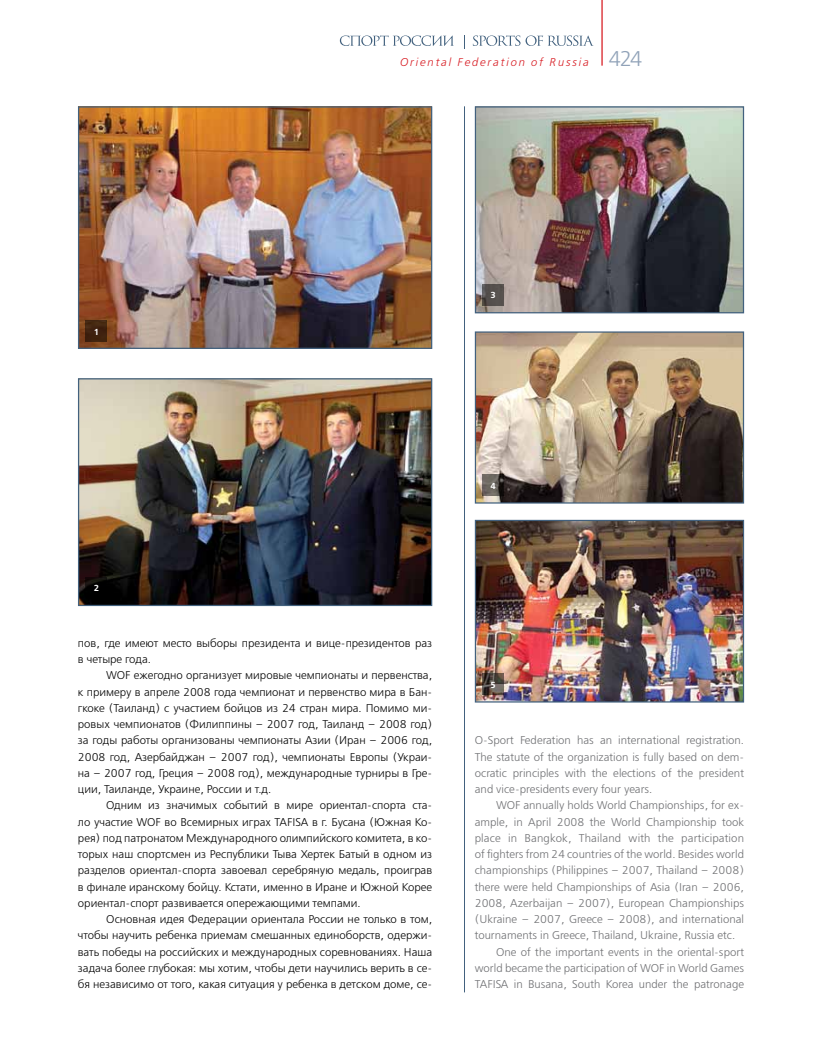
<style>
.page{position:relative;width:815px;height:1061px;background:#fff}
.page>*{position:absolute;margin:0;border:0;box-sizing:border-box;transform-origin:0 0}
.t1{font:11.25px/16.2px "Free Set Light C";color:#000;text-align:justify}
.t2{font:11.25px/16.2px "Free Set Light C";color:#6d6e71;text-align:justify}
.t3{font:11.25px "Free Set Light C";letter-spacing:-.025em;color:#6d6e71}
.t4{font:italic 300 11.25px "Free Set";letter-spacing:.15em;color:#d71920}
.t5{font:600 8.75px "Free Set";color:#fff}
.s1{font-family:"Free Set Light C";font-weight:400;font-style:normal;font-size:21.25px;color:#90a2b8}
</style>
<div class="page">
<svg style="left:340px;top:35px;width:114px;height:11px"></svg>
<svg style="left:464px;top:35px;width:1px;height:14px"></svg>
<svg style="left:473px;top:36px;width:47px;height:10px"></svg>
<svg style="left:526px;top:36px;width:68px;height:10px"></svg>
<hr style="left:464px;top:106px;width:1px;height:886px;background:#42617e">
<hr style="left:601px;top:0;width:2px;height:66px;background:#d71920">
<img style="left:80px;top:108px;width:350px;height:239px">
<div style="left:78px;top:106px;width:354px;height:243px;border:1px solid #42617e"></div>
<div style="left:86px;top:321px;width:21px;height:21px;background:#40220f"></div>
<img style="left:477px;top:108px;width:265px;height:203px">
<div style="left:475px;top:106px;width:269px;height:207px;border:1px solid #42617e"></div>
<img style="left:80px;top:380px;width:350px;height:224px">
<div style="left:78px;top:378px;width:354px;height:228px;border:1px solid #42617e"></div>
<svg style="left:483px;top:284px;width:21px;height:22px"></svg>
<svg style="left:86px;top:577px;width:21px;height:21px"></svg>
<img style="left:477px;top:333px;width:265px;height:168px">
<div style="left:475px;top:331px;width:269px;height:172px;border:1px solid #42617e"></div>
<img style="left:477px;top:522px;width:265px;height:178px">
<div style="left:475px;top:520px;width:269px;height:182px;border:1px solid #42617e"></div>
<svg style="left:483px;top:475px;width:21px;height:21px"></svg>
<svg style="left:483px;top:674px;width:21px;height:21px"></svg>
<p class="t4" style="left:400px;top:55px;width:245px">Oriental Federation of Russia <span class="s1">424</span></p>
<p class="t5" style="left:94px;top:326px;width:7px">1</p>
<p class="t5" style="left:491px;top:290px;width:7px">3</p>
<p class="t5" style="left:94px;top:583px;width:7px">2</p>
<p class="t1" style="left:78px;top:635px;width:356px">пов, где имеют место выборы президента и вице-президентов раз в четыре года.</p>
<p class="t1" style="left:78px;top:668px;width:356px;text-indent:28px">WOF ежегодно организует мировые чемпионаты и первенства, к примеру в апреле 2008 года чемпионат и первенство мира в Бан&shy;гкоке (Таиланд) с участием бойцов из 24 стран мира. Помимо ми&shy;ровых чемпионатов (Филиппины – 2007 год, Таиланд – 2008 год) за годы работы организованы чемпионаты Азии (И ран – 2006 год, 2008 год, Азербайджан – 2007 год), чемпионаты Европы (Украи&shy;на – 2007 год, Греция – 2008 год), международные турниры в Гре&shy;ции, Таиланде, Украине, России и т.д.</p>
<p class="t1" style="left:78px;top:798px;width:356px;text-indent:28px">Одним из значимых событий в мире ориентал-cпорта ста&shy;ло участие WOF во Всемирных играх TAFISA</p>
<p class="t1" style="left:78px;top:814px;width:356px;text-indent:234px">в г. Бусана (Южная Ко&shy;рея) под патронатом М еждународного олимпийского комитета, в ко&shy;торых наш спортсмен из Республики Тыва Хертек Батый в одном из разделов ориентал-спорта завоевал серебряную медаль, проиграв в финале иранскому бойцу. Кстати, именно в И ране и Южной Корее ориентал-спорт развивается опережающими темпами.</p>
<p class="t1" style="left:78px;top:911px;width:356px;text-indent:28px">Основная идея Федерации ориентала России не только в том, чтобы научить ребенка приемам смешанных единоборств, одержи&shy;вать победы на российских и международных соревнованиях. Н аша задача более глубокая: мы хотим, чтобы дети научились верить в се&shy;бя независимо от того, какая ситуация у ребенка в детском доме, се-</p>
<p class="t5" style="left:491px;top:480px;width:7px">4</p>
<p class="t5" style="left:491px;top:679px;width:7px">5</p>
<p class="t2" style="left:475px;top:733px;width:271px">O-Sport Federation has an international registration.<br>The statute of the organization is fully based on dem&shy;ocratic principles with the elections of the president and vice-presidents every four years.</p>
<p class="t2" style="left:496px;top:798px;width:250px">WOF annually holds World Championships, for ex-</p>
<p class="t2" style="left:475px;top:814px;width:271px">ample, in April 2008 the World Championship took</p>
<p class="t2" style="left:475px;top:830px;width:271px">place in Bangkok, Thailand with the participation</p>
<p class="t2" style="left:475px;top:846px;width:271px">of fighters from 24 countries of the world. Besides world</p>
<p class="t2" style="left:475px;top:863px;width:271px">championships (Philippines – 2007, Thailand – 2008)</p>
<p class="t2" style="left:475px;top:879px;width:271px">there were held Championships of Asia (I ran – 2006,</p>
<p class="t2" style="left:475px;top:895px;width:271px">2008, Azerbaijan – 2007), European Championships</p>
<p class="t2" style="left:475px;top:911px;width:271px">(U kraine – 2007, Greece – 2008), and international</p>
<p class="t2" style="left:475px;top:928px;width:262px">tournaments in G reece, Thailand, U kraine, Russia etc.</p>
<p class="t2" style="left:496px;top:944px;width:250px">One of the important events in the oriental-sport</p>
<p class="t2" style="left:475px;top:960px;width:271px">world became the participation of WOF in World Games</p>
<p class="t2" style="left:475px;top:976px;width:24px">TAFISA</p>
<p class="t3" style="left:514px;top:978px;width:232px">in Busana, South Korea under the patronage</p>
</div>
